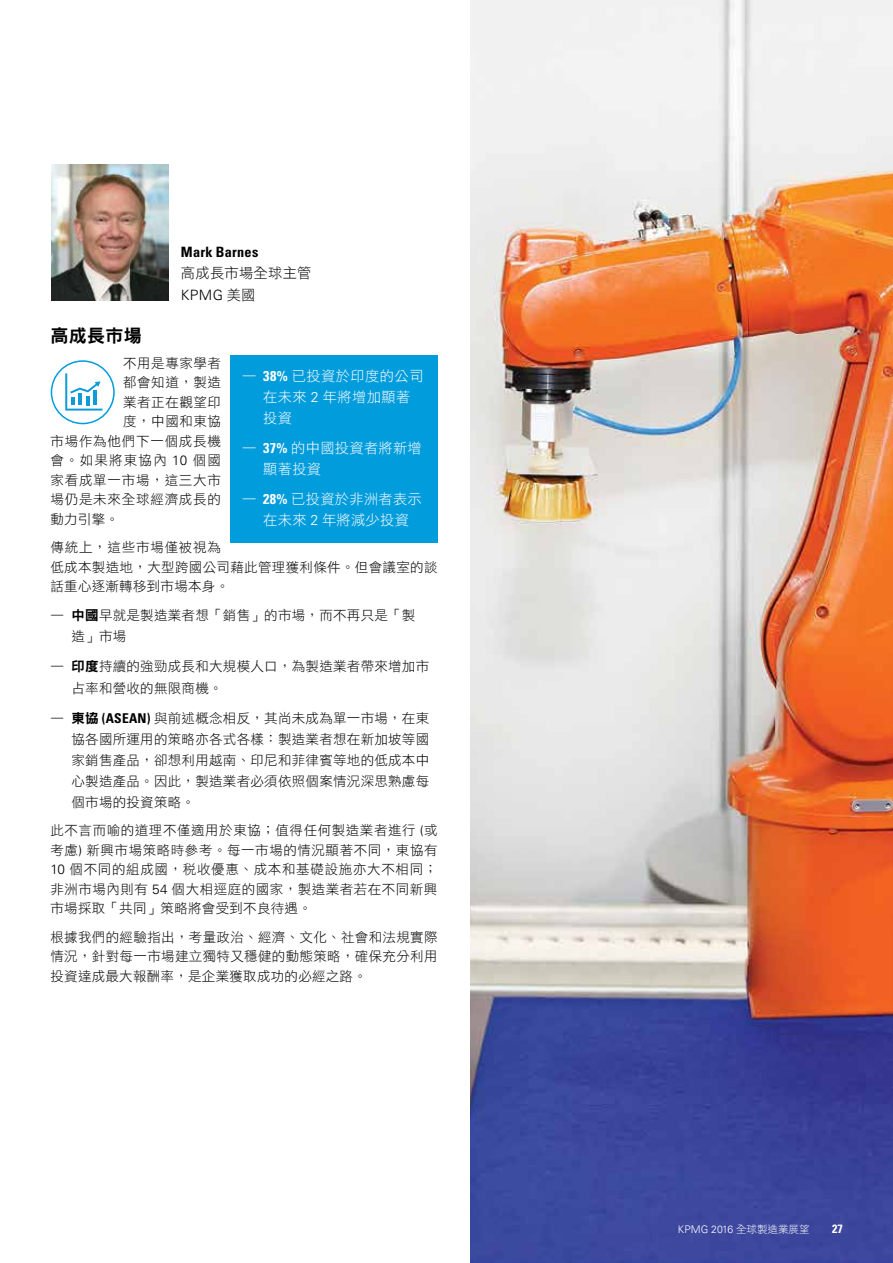
<style>
.page{position:relative;width:893px;height:1263px;background:#fff}
.page>*{position:absolute;margin:0;border:0;box-sizing:border-box;transform-origin:0 0}
.t1{font:18px "DF Hei Std W9";letter-spacing:.02em;color:#000}
.t2{font:14.25px/21px "DF Hei Std W3";letter-spacing:.02em;color:#fff}
.t3{font:700 condensed 14.25px "Univers LT Std";letter-spacing:.02em;color:#000}
.t4{font:14.25px "DF Hei Std W3";letter-spacing:.02em;color:#000}
.t5{font:300 14.25px "Univers LT Std";color:#000}
.t6{font:13.5px/19.5px "DF Hei Std W3";letter-spacing:.025em;color:#000}
.t7{font:13.5px "DF Hei Std W3";letter-spacing:.06em;color:#000}
.t8{font:13.5px "DF Hei Std W3";letter-spacing:.09em;color:#000}
.t9{font:700 condensed 12px "Univers LT Std";color:#fff}
.t10{font:300 10.5px "Univers LT Std";color:#fff}
.s1{font-family:"DF Hei Std W3";font-weight:400}
.s2{font-family:"Univers LT Std";font-weight:300}
.s3{font-family:"DF Hei Std W9"}
.s4{font-family:"Univers LT Std";font-weight:700;font-stretch:condensed}
</style>
<div class="page">
<img style="left:471px;top:0;width:422px;height:1263px">
<div style="left:230px;top:355px;width:207px;height:187px;background:#009cdc"></div>
<img style="left:51px;top:165px;width:117px;height:136px">
<svg style="left:65px;top:373px;width:37px;height:38px"></svg>
<div style="left:51px;top:360px;width:64px;height:64px;border:2px solid #009cdc;border-radius:50%"></div>
<p class="t3" style="left:181px;top:244px;width:79px">Mark Barnes</p>
<p class="t4" style="left:181px;top:266px;width:132px">高成長市場全球主管</p>
<p class="t5" style="left:181px;top:286px;width:76px">KPMG <span class="s1">美國</span></p>
<h1 class="t1" style="left:50px;top:325px;width:93px">高成長市場</h1>
<p class="t6" style="left:123px;top:353px;width:99px">不用是專家學者</p>
<p class="t6" style="left:123px;top:372px;width:99px">都會知道，製造</p>
<p class="t6" style="left:123px;top:392px;width:99px">業者正在觀望印</p>
<p class="t6" style="left:123px;top:411px;width:99px">度，中國和東協</p>
<p class="t7" style="left:50px;top:433px;width:172px">市場作為他們下一個成長機</p>
<p class="t8" style="left:50px;top:453px;width:172px">會。如果將東協內 <span class="s2">10</span> 個國</p>
<p class="t7" style="left:50px;top:472px;width:172px">家看成單一市場，這三大市</p>
<p class="t7" style="left:50px;top:492px;width:172px">場仍是未來全球經濟成長的</p>
<p class="t6" style="left:50px;top:509px;width:70px">動力引擎。</p>
<p class="t6" style="left:50px;top:537px;width:389px">傳統上，這些市場僅被視為<br>低成本製造地，大型跨國公司藉此管理獲利條件。但會議室的談話重心逐漸轉移到市場本身。</p>
<p class="t6" style="left:71px;top:605px;width:345px;line-height:21px;text-indent:-21px">— <span class="s3">中國</span>早就是製造業者想「銷售」的市場，而不再只是「製造」市場</p>
<p class="t6" style="left:71px;top:656px;width:359px;line-height:21px;text-indent:-21px">— <span class="s3">印度</span>持續的強勁成長和大規模人口，為製造業者帶來增加市占率和營收的無限商機。</p>
<p class="t6" style="left:71px;top:707px;width:359px;line-height:21px;text-align:justify;text-indent:-21px">— <span class="s3">東協</span> <span class="s4">(ASEAN)</span> 與前述概念相反，其尚未成為單一市場，在東協各國所運用的策略亦各式各樣：製造業者想在新加坡等國家銷售產品，卻想利用越南、印尼和菲律賓等地的低成本中心製造產品。因此，製造業者必須依照個案情況深思熟慮每個市場的投資策略。</p>
<p class="t6" style="left:50px;top:820px;width:389px;text-align:justify">此不言而喻的道理不僅適用於東協；值得任何製造業者進行 <span class="s2">(</span>或考慮<span class="s2">)</span> 新興市場策略時參考。每一市場的情況顯著不同，東協有<span class="s2">10</span> 個不同的組成國，稅收優惠、成本和基礎設施亦大不相同；非洲市場內則有 <span class="s2">54</span> 個大相逕庭的國家，製造業者若在不同新興市場採取「共同」策略將會受到不良待遇。</p>
<p class="t6" style="left:50px;top:927px;width:389px;text-align:justify">根據我們的經驗指出，考量政治、經濟、文化、社會和法規實際情況，針對每一市場建立獨特又穩健的動態策略，確保充分利用投資達成最大報酬率，是企業獲取成功的必經之路。</p>
<p class="t2" style="left:263px;top:365px;width:162px;text-indent:-21px">— <span class="s4">38%</span> 已投資於印度的公司在未來 <span class="s2">2</span> 年將增加顯著投資</p>
<p class="t2" style="left:263px;top:437px;width:160px;text-indent:-21px">— <span class="s4">37%</span> 的中國投資者將新增顯著投資</p>
<p class="t2" style="left:242px;top:488px;width:181px;text-align:center">— <span class="s4">28%</span> 已投資於非洲者表示在未來 <span class="s2">2</span> 年將減少投資</p>
<p class="t10" style="left:678px;top:1223px;width:133px">KPMG 2016 <span class="s1">全球製造業展望</span></p>
<p class="t9" style="left:832px;top:1222px;width:12px">27</p>
</div>
